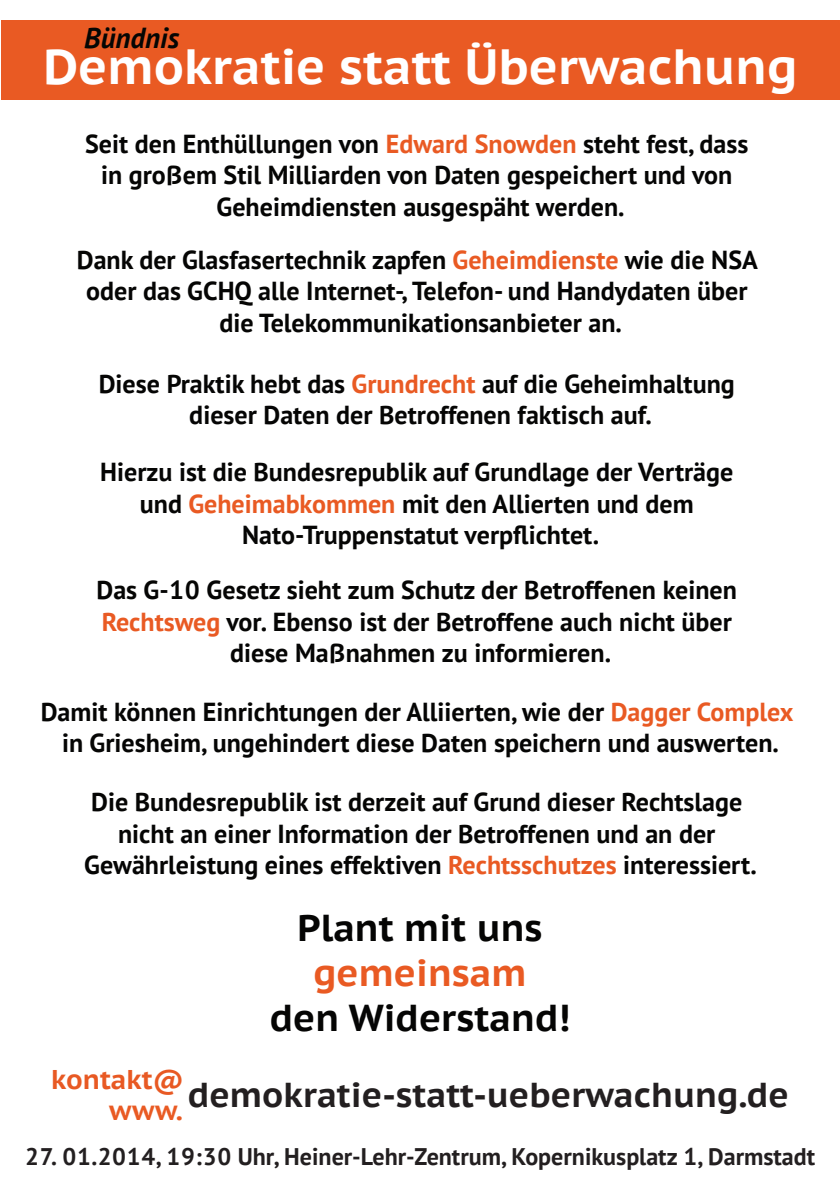
<style>
.page{position:relative;width:840px;height:1191px;background:#fff}
.page>*{position:absolute;margin:0;border:0;box-sizing:border-box;transform-origin:0 0}
.t1{font:700 49.4px "Attac Serifenlos Caption";color:#fff}
.t2{font:700 37.4px/44.8px "Attac Serifenlos Caption";color:#050504;text-align:center}
.t3{font:700 34.4px "Attac Serifenlos Caption";color:#231f20}
.t4{font:italic 28.8px "Attac Serifenlos Bold";color:#050604}
.t5{font:700 27px "Attac Serifenlos Caption";color:#e85923}
.t6{font:700 27px "Attac Serifenlos Caption";color:#e95a23}
.t7{font:26px/31.2px "Attac Serifenlos Bold";color:#050504;text-align:center}
.t8{font:24px "Attac Serifenlos Bold";color:#231f20}
.s1{color:#e95a23}
</style>
<div class="page">
<div style="left:1px;top:20px;width:838px;height:80px;background:#e95a23"></div>
<p class="t4" style="left:84px;top:19px;width:96px">Bündnis</p>
<p class="t1" style="left:43px;top:34px;width:755px">Demokratie statt Überwachung</p>
<p class="t7" style="left:85px;top:128px;width:664px">Seit den Enthüllungen von <span class="s1">Edward Snowden</span> steht fest, dass in großem Stil Milliarden von Daten gespeichert und von<br>Geheimdiensten ausgespäht werden.</p>
<p class="t7" style="left:77px;top:244px;width:682px">Dank der Glasfasertechnik zapfen <span class="s1">Geheimdienste</span> wie die NSA oder das GCHQ alle Internet-, Telefon- und Handydaten über die Telekommunikationsanbieter an.</p>
<p class="t7" style="left:99px;top:367px;width:637px">Diese Praktik hebt das <span class="s1">Grundrecht</span> auf die Geheimhaltung dieser Daten der Betroffenen faktisch auf.</p>
<p class="t7" style="left:100px;top:456px;width:634px">Hierzu ist die Bundesrepublik auf Grundlage der Verträge und <span class="s1">Geheimabkommen</span> mit den Allierten und dem<br>Nato-Truppenstatut verpflichtet.</p>
<p class="t7" style="left:96px;top:574px;width:641px">Das G-10 Gesetz sieht zum Schutz der Betroffenen keinen<br><span class="s1">Rechtsweg</span> vor. Ebenso ist der Betroffene auch nicht über diese Maßnahmen zu informieren.</p>
<p class="t7" style="left:41px;top:695px;width:753px">Damit können Einrichtungen der Alliierten, wie der <span class="s1">Dagger Complex </span>in Griesheim, ungehindert diese Daten speichern und auswerten.</p>
<p class="t7" style="left:84px;top:786px;width:673px">Die Bundesrepublik ist derzeit auf Grund dieser Rechtslage nicht an einer Information der Betroffenen und an der<br>Gewährleistung eines effektiven <span class="s1">Rechtsschutzes</span> interessiert.</p>
<p class="t2" style="left:270px;top:905px;width:302px">Plant mit uns <span class="s1">gemeinsam<br></span>den Widerstand!</p>
<p class="t5" style="left:51px;top:1061px;width:134px">kontakt@</p>
<p class="t3" style="left:188px;top:1071px;width:602px">demokratie-statt-ueberwachung.de</p>
<p class="t6" style="left:109px;top:1092px;width:75px">www.</p>
<p class="t8" style="left:25px;top:1140px;width:791px">27. 01.2014, 19:30 Uhr, Heiner-Lehr-Zentrum, Kopernikusplatz 1, Darmstadt</p>
</div>
